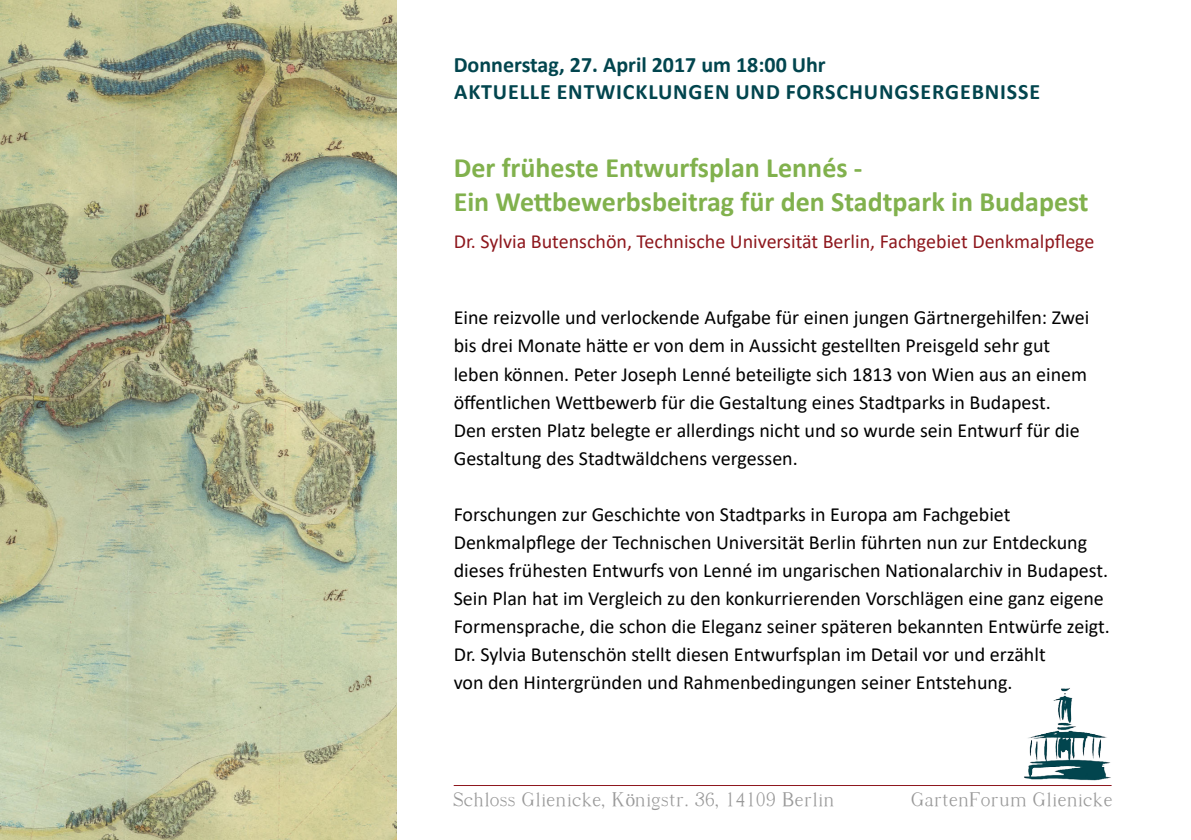
<style>
.page{position:relative;width:1191px;height:840px;background:#fff}
.page>*{position:absolute;margin:0;border:0;box-sizing:border-box;transform-origin:0 0}
.t1{font:700 28px "Calibri";color:#81b14d}
.t2{font:700 22px "Calibri";letter-spacing:.04em;color:#02454e}
.t3{font:700 22px "Calibri";color:#02454e}
.t4{font:20px/28px "Calibri";color:#000}
.t5{font:20px "Calibri";color:#8e171d}
.t6{font:20px "Euro Roman";letter-spacing:.02em;color:#999}
.s1{font-family:"Sitka Banner"}
</style>
<div class="page">
<img style="left:0;top:0;width:397px;height:839px">
<img style="left:1024px;top:688px;width:87px;height:92px">
<hr style="left:454px;top:784px;width:657px;height:1px;background:#8e171d">
<p class="t3" style="left:454px;top:49px;width:373px">Donnerstag, 27. April 2017 um 18:00 Uhr</p>
<p class="t2" style="left:454px;top:76px;width:587px">AKTUELLE ENTWICKLUNGEN UND FORSCHUNGSERGEBNISSE</p>
<p class="t1" style="left:454px;top:148px;width:410px">Der früheste Entwurfsplan Lennés -</p>
<p class="t1" style="left:454px;top:181px;width:636px">Ein Wettbewerbsbeitrag für den Stadtpark in Budapest</p>
<p class="t5" style="left:454px;top:228px;width:642px">Dr. Sylvia Butenschön, Technische Universität Berlin, Fachgebiet Denkmalpflege</p>
<p class="t4" style="left:454px;top:303px;width:637px">Eine reizvolle und verlockende Aufgabe für einen jungen Gärtnergehilfen: Zwei bis drei Monate hätte er von dem in Aussicht gestellten Preisgeld sehr gut leben können. Peter Joseph Lenné beteiligte sich 1813 von Wien aus an einem öffentlichen Wettbewerb für die Gestaltung eines Stadtparks in Budapest.<br>Den ersten Platz belegte er allerdings nicht und so wurde sein Entwurf für die Gestaltung des Stadtwäldchens vergessen.</p>
<p class="t4" style="left:454px;top:499px;width:657px">Forschungen zur Geschichte von Stadtparks in Europa am Fachgebiet Denkmalpflege der Technischen Universität Berlin führten nun zur Entdeckung dieses frühesten Entwurfs von Lenné im ungarischen Nationalarchiv in Budapest.<br>Sein Plan hat im Vergleich zu den konkurrierenden Vorschlägen eine ganz eigene Formensprache, die schon die Eleganz seiner späteren bekannten Entwürfe zeigt.<br>Dr. Sylvia Butenschön stellt diesen Entwurfsplan im Detail vor und erzählt</p>
<p class="t4" style="left:454px;top:667px;width:560px">von den Hintergründen und Rahmenbedingungen seiner Entstehung.</p>
<p class="t6" style="left:454px;top:788px;width:382px">Schloss Glienicke, K<span class="s1">ö</span>nigstr. 36, 14109 Berlin</p>
<p class="t6" style="left:912px;top:788px;width:203px">GartenForum Glienicke</p>
</div>
